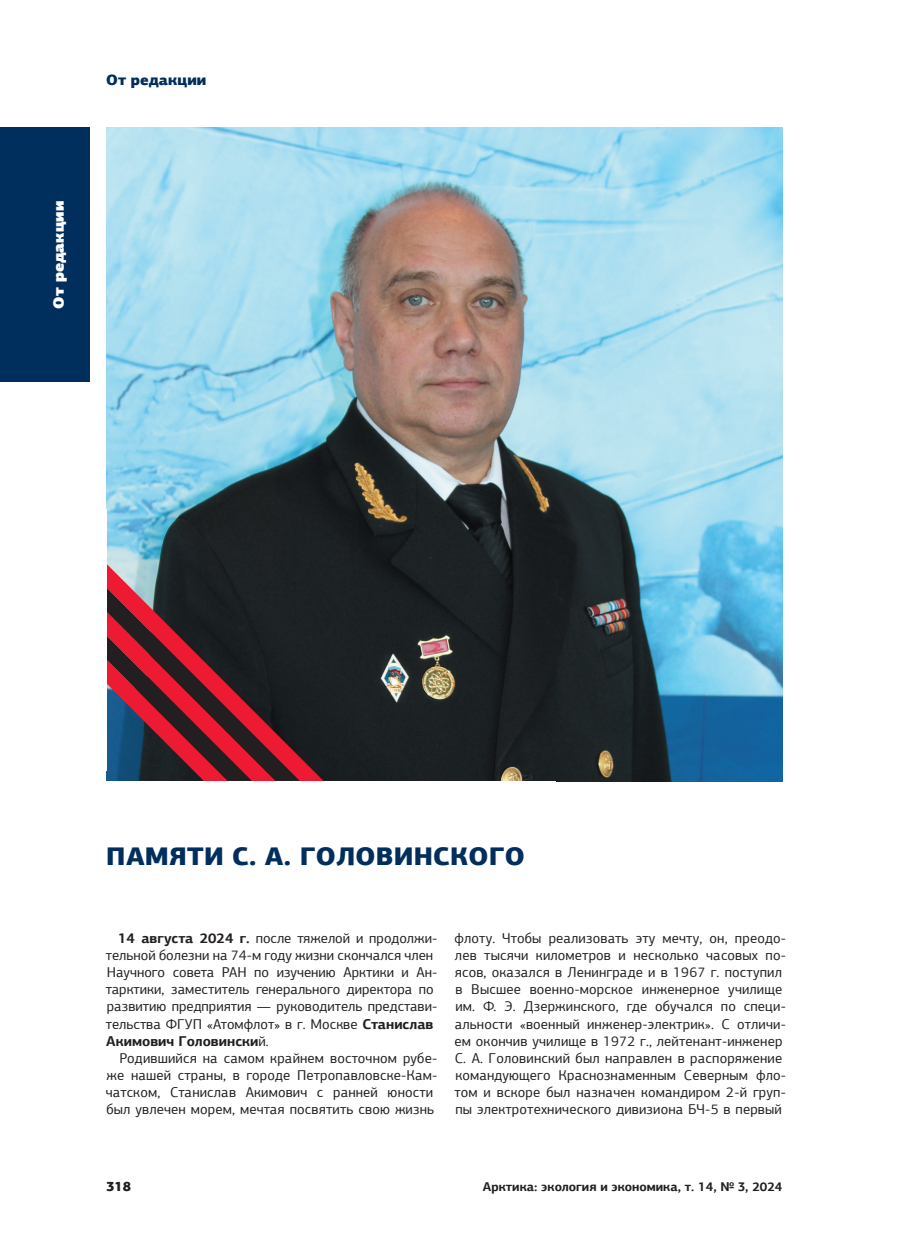
<style>
.page{position:relative;width:910px;height:1251px;background:#fff}
.page>*{position:absolute;margin:0;border:0;box-sizing:border-box;transform-origin:0 0}
.t1{font:900 25.5px "PF Agora Sans Pro";letter-spacing:.01em;color:#002e5d}
.t2{font:900 15px "PF Agora Sans Pro";color:#fff}
.t3{font:900 15px "PF Agora Sans Pro";color:#002e5d}
.t4{font:14.25px/17.1px "PF Agora Sans Pro";letter-spacing:.01em;color:#231f20}
.t5{font:900 13.5px "PF Agora Sans Pro";color:#231f20}
.t6{font:700 12.75px "PF Agora Sans Pro";color:#231f20}
.s1{font-weight:700}
</style>
<div class="page">
<img style="left:106px;top:128px;width:676px;height:653px">
<svg style="left:106px;top:558px;width:231px;height:223px;background:#2e3639"></svg>
<svg style="left:106px;top:570px;width:219px;height:211px;background:#352e32"></svg>
<svg style="left:106px;top:594px;width:195px;height:187px;background:#5b2531"></svg>
<div style="left:0;top:128px;width:89px;height:254px;background:#002e5d"></div>
<p class="t3" style="left:106px;top:70px;width:102px">От редакции</p>
<p class="t2" style="left:48px;top:308px;width:109px;rotate:-90deg">От редакции</p>
<h1 class="t1" style="left:106px;top:839px;width:420px">ПАМЯТИ С. А. ГОЛОВИНСКОГО</h1>
<p class="t4" style="left:106px;top:929px;width:333px;text-indent:12px"><span class="s1">14 августа 2024 г.</span> после тяжелой и продолжи&shy;тельной болезни на 74-м году жизни скончался член Научного совета РАН по изучению Арктики и Ан&shy;тарктики, заместитель генерального директора по развитию предприятия — руководитель представи&shy;тельства ФГУП «Атомфлот» в г. Москве <span class="s1">Станислав Акимович Головински</span>й.</p>
<p class="t4" style="left:106px;top:1049px;width:333px;text-indent:14px">Родившийся на самом крайнем восточном рубе&shy;же нашей страны, в городе Петропавловске-Кам&shy;чатском, Станислав Акимович с ранней юности был увлечен морем, мечтая посвятить свою жизнь</p>
<p class="t4" style="left:454px;top:929px;width:333px">флоту. Чтобы реализовать эту мечту, он, преодо&shy;лев тысячи километров и несколько часовых по&shy;ясов, оказался в Ленинграде и в 1967 г. поступил в Высшее военно-морское инженерное училище им. Ф. Э. Дзержинского, где обучался по специ&shy;альности «военный инженер-электрик». С отличи&shy;ем окончив училище в 1972 г., лейтенант-инженер С. А. Головинский был направлен в распоряжение командующего Краснознаменным Северным фло&shy;том и вскоре был назначен командиром 2-й груп&shy;пы электротехнического дивизиона БЧ-5 в первый</p>
<p class="t5" style="left:106px;top:1177px;width:26px">318</p>
<p class="t6" style="left:483px;top:1178px;width:301px">Арктика: экология и экономика, т. 14, № 3, 2024</p>
</div>
